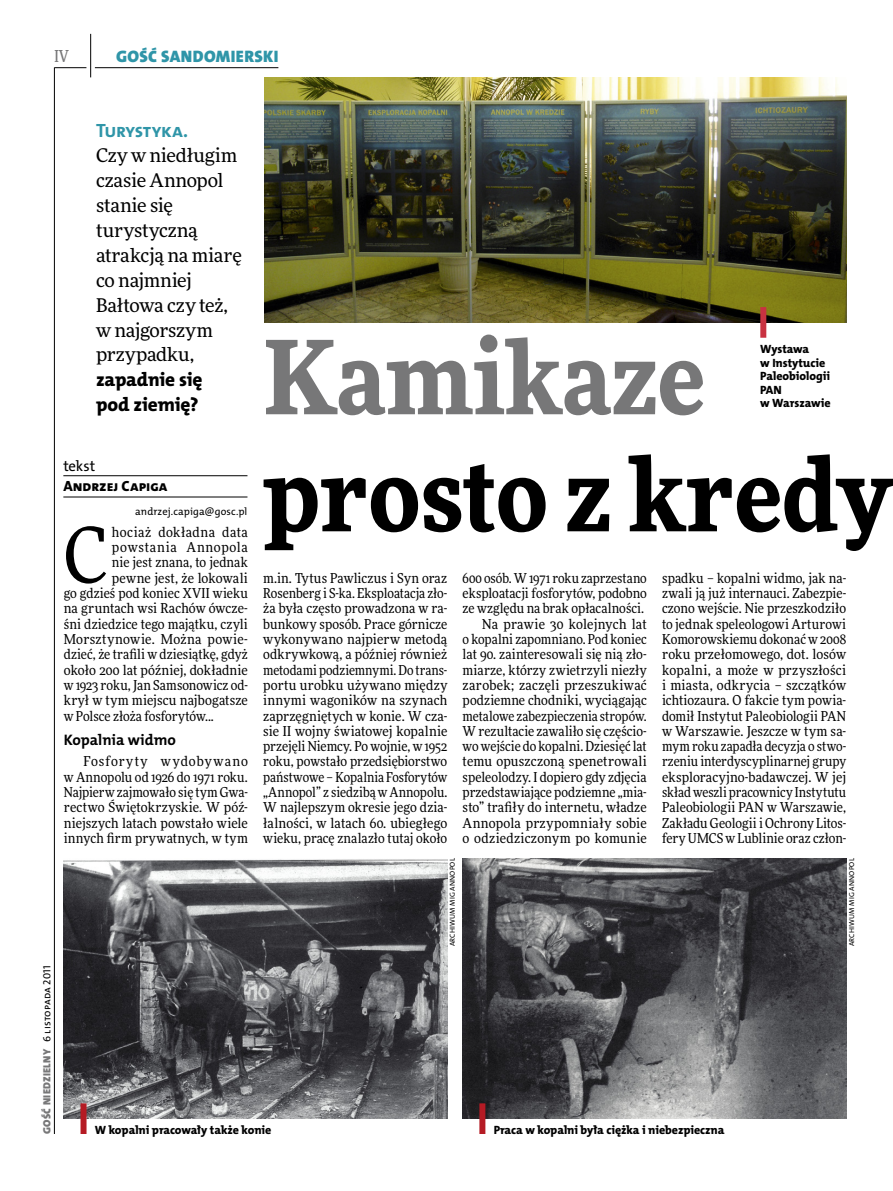
<style>
.page{position:relative;width:893px;height:1191px;background:#fff}
.page>*{position:absolute;margin:0;border:0;box-sizing:border-box;transform-origin:0 0}
.t1{font:900 102px "Freeday Narrow";color:#000}
.t2{font:900 102px "Freeday Narrow";color:#777778}
.t3{font:76.95px "Freeday Narrow News";color:#000}
.t4{font:19.35px/24.9px "The Mix HP8 Ex Bld";letter-spacing:-.01em;color:#000}
.t5{font:19.35px "The Mix HP7 Bld";letter-spacing:-.025em;color:#2f95a8}
.t6{font:18.9px/24.9px "Freeday News";letter-spacing:-.01em;color:#000}
.t7{font:16.65px "The Mix HP9 Blk";letter-spacing:.02em;color:#2f95a8}
.t8{font:500 16.5px "Freeday Narrow";color:#777778;scale:.9 1}
.t9{font:15.3px "The Mix HP7 Bld";color:#000}
.t10{font:14.85px "The Mix HP8 Ex Bld";letter-spacing:.005em;color:#000}
.t11{font:14.85px "The Mix HP5 Plain";letter-spacing:-.005em;color:#000}
.t12{font:13.65px/15.3px "Freeday Narrow News";letter-spacing:.005em;color:#000;text-align:justify}
.t13{font:13.65px "Freeday Narrow News";letter-spacing:.035em;color:#000}
.t14{font:13.65px "Freeday Narrow News";letter-spacing:.055em;color:#000}
.t15{font:12px/13.5px "The Mix HP8 Ex Bld";letter-spacing:-.005em;color:#000}
.t16{font:10.5px "The Mix HP9 Blk";letter-spacing:.025em;color:#777778}
.t17{font:10.5px "The Mix HP5 Plain";letter-spacing:.01em;color:#000}
.t18{font:7.2px "The Mix HP5 Plain";letter-spacing:.015em;color:#000}
.s1{font-family:"The Mix HP5 Plain";color:#000}
</style>
<div class="page">
<hr style="left:54px;top:67px;width:1px;height:1067px;background:#000">
<hr style="left:90px;top:34px;width:1px;height:43px;background:#000">
<hr style="left:54px;top:67px;width:32px;height:1px;background:#000">
<hr style="left:95px;top:67px;width:183px;height:1px;background:#000">
<hr style="left:63px;top:475px;width:184px;height:1px;background:#000">
<hr style="left:63px;top:497px;width:184px;height:1px;background:#000">
<img style="left:264px;top:77px;width:582px;height:245px">
<img style="left:64px;top:859px;width:383px;height:259px">
<div style="left:81px;top:1103px;width:6px;height:31px;background:#b51b24"></div>
<img style="left:463px;top:858px;width:383px;height:260px">
<div style="left:479px;top:1103px;width:6px;height:31px;background:#b51b24"></div>
<div style="left:760px;top:307px;width:6px;height:31px;background:#c93241"></div>
<p class="t8" style="left:54px;top:46px;width:17px">IV</p>
<p class="t7" style="left:116px;top:46px;width:164px">GOŚĆ SANDOMIERSKI</p>
<p class="t16" style="left:40px;top:1134px;width:170px;rotate:-90deg">GOŚĆ NIEDZIELNY <span class="s1">6 listopada 2011</span></p>
<h3 class="t5" style="left:96px;top:118px;width:94px">Turystyka.</h3>
<h3 class="t6" style="left:96px;top:143px;width:147px">Czy w niedługim czasie Annopol stanie się turystyczną atrakcją na miarę co najmniej<br>Bałtowa czy też, w najgorszym przypadku,</h3>
<h3 class="t4" style="left:96px;top:367px;width:108px">zapadnie się pod ziemię?</h3>
<p class="t11" style="left:63px;top:456px;width:33px">tekst</p>
<p class="t10" style="left:63px;top:476px;width:105px">Andrzej Capiga</p>
<p class="t17" style="left:135px;top:504px;width:114px">andrzej.capiga@gosc.pl</p>
<h2 class="t3" style="left:64px;top:508px;width:45px">C</h2>
<p class="t13" style="left:112px;top:523px;width:137px">hociaż dokładna data</p>
<p class="t14" style="left:112px;top:539px;width:137px">powstania Annopola</p>
<p class="t12" style="left:112px;top:555px;width:137px">nie jest znana, to jednak</p>
<p class="t12" style="left:112px;top:570px;width:137px">pewne jest, że lokowali</p>
<p class="t12" style="left:64px;top:585px;width:186px">go gdzieś pod koniec XVII wieku</p>
<p class="t12" style="left:64px;top:600px;width:186px">na gruntach wsi Rachów ówcze-</p>
<p class="t12" style="left:64px;top:616px;width:186px">śni dziedzice tego majątku, czyli</p>
<p class="t12" style="left:64px;top:631px;width:186px">Morsztynowie. Można powie-</p>
<p class="t12" style="left:64px;top:646px;width:186px">dzieć, że trafili w dziesiątkę, gdyż</p>
<p class="t12" style="left:64px;top:662px;width:186px">około 200 lat później, dokładnie</p>
<p class="t12" style="left:64px;top:677px;width:186px">w 1923 roku, Jan Samsonowicz od-</p>
<p class="t12" style="left:64px;top:692px;width:186px">krył w tym miejscu najbogatsze</p>
<p class="t12" style="left:64px;top:708px;width:152px">w Polsce złoża fosforytów...</p>
<p class="t9" style="left:64px;top:729px;width:114px">Kopalnia widmo</p>
<p class="t12" style="left:64px;top:754px;width:186px;text-indent:20px">Fosforyty wydobywano w Annopolu od 1926 do 1971 roku.<br>Najpierw zajmowało się tym Gwa&shy;rectwo Świętokrzyskie. W póź&shy;niejszych latach powstało wiele innych firm prywatnych, w tym</p>
<h1 class="t2" style="left:264px;top:311px;width:443px">Kamikaze</h1>
<h1 class="t1" style="left:264px;top:428px;width:630px">prosto z kredy</h1>
<p class="t15" style="left:760px;top:342px;width:72px">Wystawa<br>w Instytucie<br>Paleobiologii<br>PAN<br>w Warszawie</p>
<p class="t12" style="left:263px;top:570px;width:186px">m.in. Tytus Pawliczus i Syn oraz Rosenberg i S-ka. Eksploatacja zło&shy;ża była często prowadzona w ra&shy;bunkowy sposób. Prace górnicze wykonywano najpierw metodą odkrywkową, a później również metodami podziemnymi. Do trans&shy;portu urobku używano między innymi wagoników na szynach zaprzęgniętych w konie. W cza&shy;sie II wojny światowej kopalnie przejęli Niemcy. Po wojnie, w 1952 roku, powstało przedsiębiorstwo państwowe – Kopalnia Fosforytów „Annopol” z siedzibą w Annopolu.<br>W najlepszym okresie jego dzia&shy;łalności, w latach 60. ubiegłego wieku, pracę znalazło tutaj około</p>
<p class="t12" style="left:463px;top:570px;width:186px;text-align:right">600 osób. W 1971 roku zaprzestano eksploatacji fosforytów, podobno ze względu na brak opłacalności.<br>Na prawie 30 kolejnych lat<br>o kopalni zapomniano. Pod koniec lat 90. zainteresowali się nią zło&shy;miarze, którzy zwietrzyli niezły zarobek; zaczęli przeszukiwać podziemne chodniki, wyciągając metalowe zabezpieczenia stropów.<br>W rezultacie zawaliło się częścio&shy;wo wejście do kopalni. Dziesięć lat temu opuszczoną spenetrowali speleolodzy. I dopiero gdy zdjęcia przedstawiające podziemne „mia&shy;sto” trafiły do internetu, władze<br>Annopola przypomniały sobie o odziedziczonym po komunie</p>
<p class="t12" style="left:662px;top:570px;width:186px">spadku – kopalni widmo, jak na&shy;zwali ją już internauci. Zabezpie&shy;czono wejście. Nie przeszkodziło to jednak speleologowi Arturowi Komorowskiemu dokonać w 2008 roku przełomowego, dot. losów kopalni, a może w przyszłości i miasta, odkrycia – szczątków ichtiozaura. O fakcie tym powia&shy;domił Instytut Paleobiologii PAN w Warszawie. Jeszcze w tym sa&shy;mym roku zapadła decyzja o stwo&shy;rzeniu interdyscyplinarnej grupy eksploracyjno-badawczej. W jej skład weszli pracownicy Instytutu Paleobiologii PAN w Warszawie, Zakładu Geologii i Ochrony Litos&shy;fery UMCS w Lublinie oraz człon-</p>
<p class="t18" style="left:448px;top:946px;width:89px;rotate:-90deg">Archiwum MiG Annopol</p>
<p class="t18" style="left:847px;top:946px;width:89px;rotate:-90deg">Archiwum MiG Annopol</p>
<p class="t15" style="left:95px;top:1123px;width:178px">W kopalni pracowały także konie</p>
<p class="t15" style="left:494px;top:1123px;width:232px">Praca w kopalni była ciężka i niebezpieczna</p>
</div>
